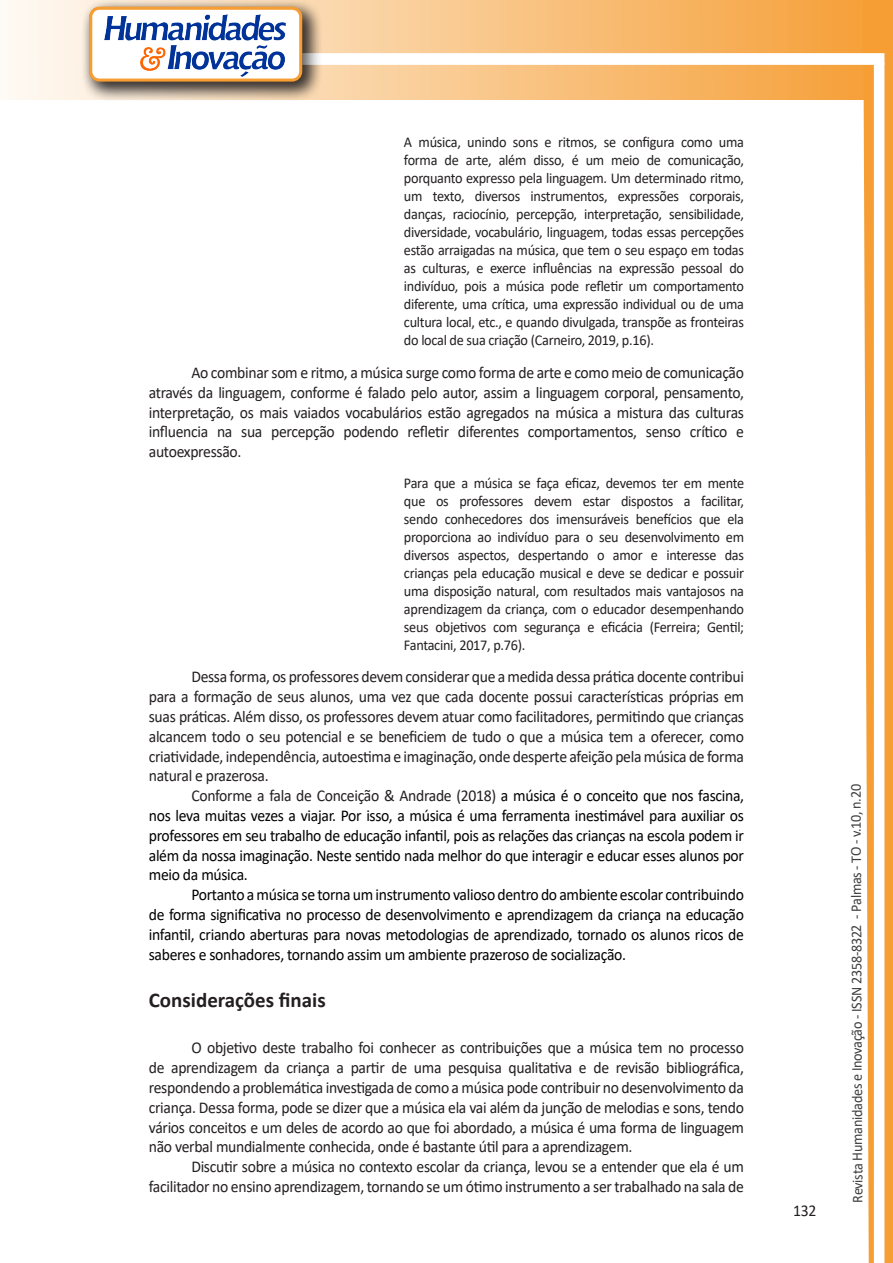
<style>
.page{position:relative;width:893px;height:1263px;background:#fff}
.page>*{position:absolute;margin:0;border:0;box-sizing:border-box;transform-origin:0 0}
.Titulo_2{font:700 21px "Calibri";color:#231f20}
.texto{font:16.5px/19.8px "Calibri";letter-spacing:-.02em;color:#231f20;text-align:justify;scale:.95 1}
.texto-2{font:16.5px/19.8px "Calibri";letter-spacing:-.02em;color:#000;text-align:justify;scale:.95 1}
.citacao{font:15px/18px "Calibri";letter-spacing:-.02em;color:#231f20;text-align:justify;scale:.95 1}
.t1{font:15px "Calibri";letter-spacing:-.025em;color:#3e3e3f;scale:.95 1}
.s1{color:#231f20}
</style>
<div class="page">
<svg style="left:5px;top:0;width:858px;height:100px;background:#f9c484"></svg>
<div style="left:302px;top:53px;width:582px;height:12px;background:#fff;border:2px solid #fff"></div>
<svg style="left:863px;top:0;width:30px;height:1263px"></svg>
<div style="left:81px;top:0;width:241px;height:102px;background:#231f20;opacity:.75"></div>
<div style="left:91px;top:8px;width:210px;height:72px;background:#fff;border-radius:9px"></div>
<img style="left:104px;top:14px;width:181px;height:62px">
<div style="left:89px;top:7px;width:213px;height:75px;border:3px solid #f69e34;border-radius:9px"></div>
<p class="citacao" style="left:404px;top:133px;width:360px">A música, unindo sons e ritmos, se configura como uma forma de arte, além disso, é um meio de comunicação, porquanto expresso pela linguagem. Um determinado ritmo, um texto, diversos instrumentos, expressões corporais, danças, raciocínio, percepção, interpretação, sensibilidade, diversidade, vocabulário, linguagem, todas essas percepções estão arraigadas na música, que tem o seu espaço em todas as culturas, e exerce influências na expressão pessoal do indivíduo, pois a música pode refletir um comportamento diferente, uma crítica, uma expressão individual ou de uma cultura local, etc., e quando divulgada, transpõe as fronteiras do local de sua criação (Carneiro, 2019, p.16).</p>
<p class="texto" style="left:149px;top:362px;width:628px;text-indent:43px">Ao combinar som e ritmo, a música surge como forma de arte e como meio de comunicação através da linguagem, conforme é falado pelo autor, assim a linguagem corporal, pensamento, interpretação, os mais vaiados vocabulários estão agregados na música a mistura das culturas influencia na sua percepção podendo refletir diferentes comportamentos, senso crítico e autoexpressão.</p>
<p class="citacao" style="left:404px;top:473px;width:360px">Para que a música se faça eficaz, devemos ter em mente que os professores devem estar dispostos a facilitar, sendo conhecedores dos imensuráveis benefícios que ela proporciona ao indivíduo para o seu desenvolvimento em diversos aspectos, despertando o amor e interesse das crianças pela educação musical e deve se dedicar e possuir uma disposição natural, com resultados mais vantajosos na aprendizagem da criança, com o educador desempenhando seus objetivos com segurança e eficácia (Ferreira; Gentil; Fantacini, 2017, p.76).</p>
<p class="texto" style="left:149px;top:667px;width:628px;text-indent:43px">Dessa forma, os professores devem considerar que a medida dessa prática docente contribui para a formação de seus alunos, uma vez que cada docente possui características próprias em suas práticas. Além disso, os professores devem atuar como facilitadores, permitindo que crianças alcancem todo o seu potencial e se beneficiem de tudo o que a música tem a oferecer, como criatividade, independência, autoestima e imaginação, onde desperte afeição pela música de forma natural e prazerosa.</p>
<p class="texto-2" style="left:149px;top:785px;width:628px;text-indent:43px"><span class="s1">Conforme a fala de Conceição &amp; Andrade (2018)</span> a música é o conceito que nos fascina, nos leva muitas vezes a viajar. Por isso, a música é uma ferramenta inestimável para auxiliar os professores em seu trabalho de educação infantil, pois as relações das crianças na escola podem ir além da nossa imaginação. Neste sentido nada melhor do que interagir e educar esses alunos por meio da música.</p>
<p class="texto-2" style="left:149px;top:884px;width:628px;text-indent:43px">Portanto a música se torna um instrumento valioso dentro do ambiente escolar contribuindo de forma significativa no processo de desenvolvimento e aprendizagem da criança na educação infantil, criando aberturas para novas metodologias de aprendizado, tornado os alunos ricos de saberes e sonhadores, tornando assim um ambiente prazeroso de socialização.</p>
<p class="Titulo_2" style="left:149px;top:985px;width:178px">Considerações finais</p>
<p class="texto" style="left:149px;top:1037px;width:628px;text-indent:43px">O objetivo deste trabalho foi conhecer as contribuições que a música tem no processo de aprendizagem da criança a partir de uma pesquisa qualitativa e de revisão bibliográfica, respondendo a problemática investigada de como a música pode contribuir no desenvolvimento da criança. Dessa forma, pode se dizer que a música ela vai além da junção de melodias e sons, tendo vários conceitos e um deles de acordo ao que foi abordado, a música é uma forma de linguagem não verbal mundialmente conhecida, onde é bastante útil para a aprendizagem.</p>
<p class="texto" style="left:149px;top:1156px;width:628px;text-align:right">Discutir sobre a música no contexto escolar da criança, levou se a entender que ela é um facilitador no ensino aprendizagem, tornando se um ótimo instrumento a ser trabalhado na sala de</p>
<p class="texto" style="left:793px;top:1200px;width:26px">132</p>
<p class="t1" style="left:846px;top:1203px;width:442px;rotate:-90deg">Revista Humanidades e Inovação - ISSN 2358-8322 - Palmas - TO - v.10, n.20</p>
</div>
